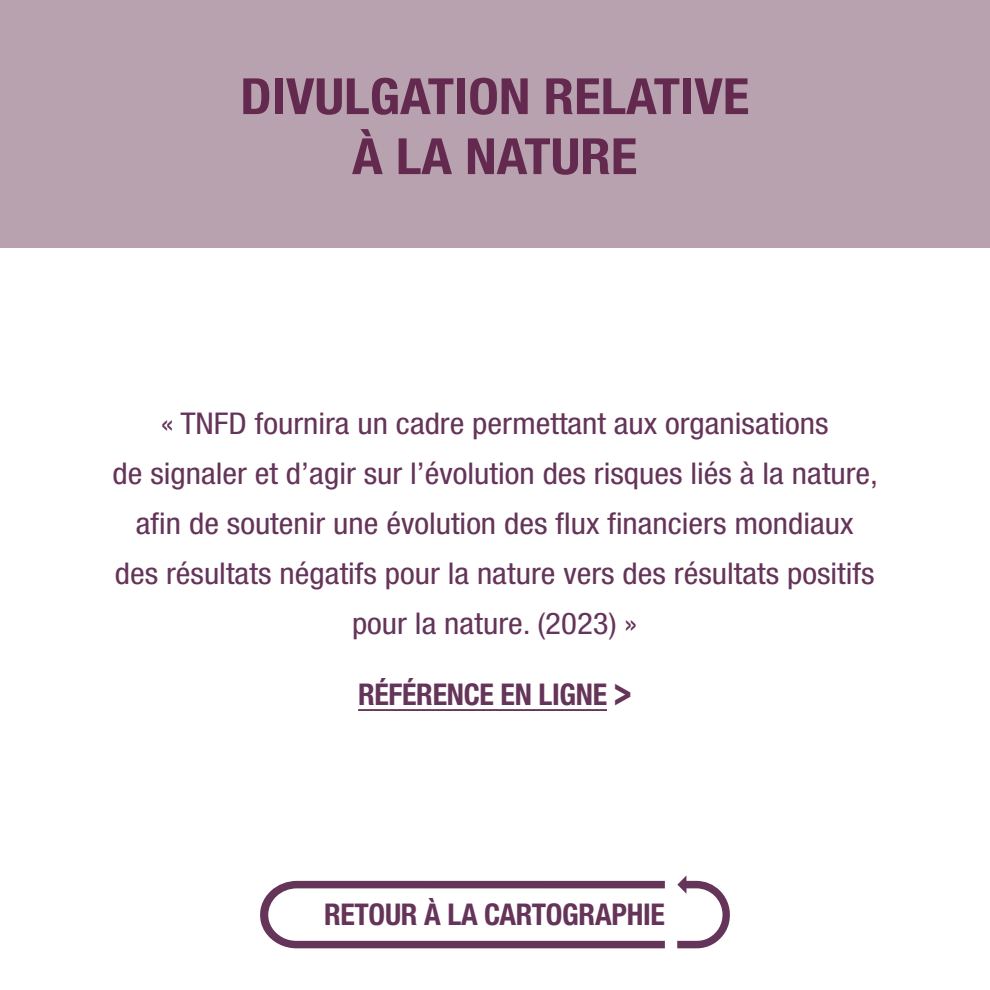
<style>
.page{position:relative;width:990px;height:990px;background:#fff}
.page>*{position:absolute;margin:0;border:0;box-sizing:border-box;transform-origin:0 0}
.t1{font:700 condensed 50px/60px "Helvetica Neue LT Std";color:#63294f;text-align:center;scale:1.1 1}
.t2{font:condensed 30px/50px "Helvetica Neue LT Std";color:#653459;text-align:center;scale:1.1 1}
.t3{font:700 condensed 30px "Helvetica Neue LT Std";letter-spacing:-.01em;color:#653459}
.s1{font-size:41px}
</style>
<div class="page">
<svg style="left:677px;top:875px;width:53px;height:73px"></svg>
<svg style="left:260px;top:881px;width:405px;height:67px"></svg>
<hr style="left:358px;top:709px;width:249px;height:2px;background:#653459">
<div style="left:0;top:0;width:990px;height:248px;background:#b8a2af"></div>
<h1 class="t1" style="left:240px;top:66px;width:464px">DIVULGATION RELATIVE<br>À LA NATURE</h1>
<p class="t2" style="left:112px;top:398px;width:698px">« TNFD fournira un cadre permettant aux organisations<br>de signaler et d’agir sur l’évolution des risques liés à la nature, afin de soutenir une évolution des flux financiers mondiaux des résultats négatifs pour la nature vers des résultats positifs pour la nature. (2023) »</p>
<p class="t3" style="left:358px;top:676px;width:275px">RÉFÉRENCE EN LIGNE <span class="s1">&gt;</span></p>
<p class="t3" style="left:324px;top:897px;width:342px">RETOUR À LA CARTOGRAPHIE</p>
</div>
